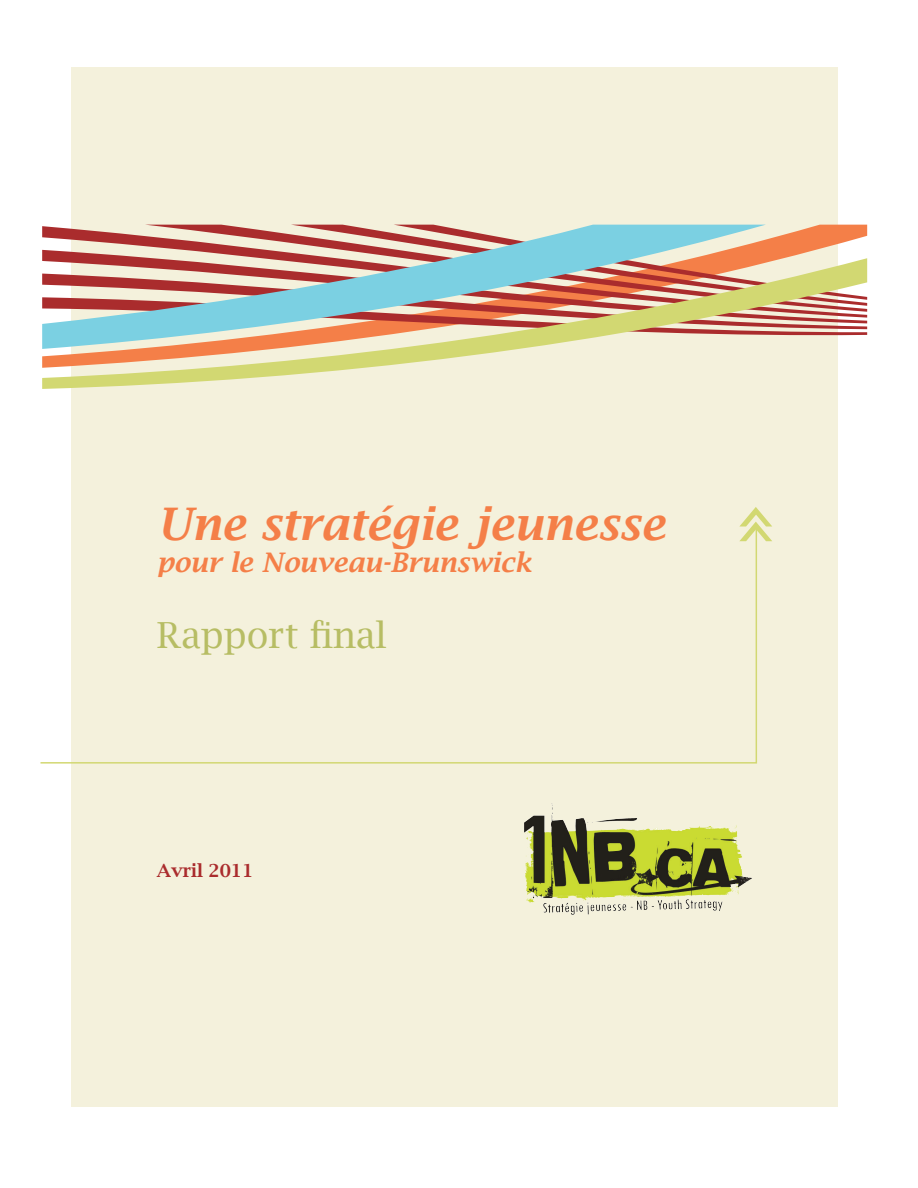
<style>
.page{position:relative;width:918px;height:1188px;background:#fff}
.page>*{position:absolute;margin:0;border:0;box-sizing:border-box;transform-origin:0 0}
.t1{font:italic 600 45px "Lucida Bright";color:#f47f48}
.t2{font:36px "Lucida Bright";color:#b7bd64}
.t3{font:italic 600 27px "Lucida Bright";color:#f47f48}
.t4{font:600 18px "Lucida Bright";color:#aa2c2d}
</style>
<div class="page">
<div style="left:71px;top:68px;width:767px;height:1039px;background:#f4f1dc"></div>
<svg style="left:40px;top:541px;width:717px;height:223px"></svg>
<svg style="left:766px;top:225px;width:101px;height:33px"></svg>
<svg style="left:42px;top:258px;width:825px;height:131px"></svg>
<svg style="left:42px;top:225px;width:724px;height:124px"></svg>
<svg style="left:739px;top:507px;width:33px;height:34px"></svg>
<img style="left:524px;top:803px;width:228px;height:112px">
<p class="t1" style="left:157px;top:496px;width:510px">Une stratégie jeunesse</p>
<p class="t3" style="left:157px;top:546px;width:376px">pour le Nouveau-Brunswick</p>
<p class="t2" style="left:157px;top:613px;width:232px">Rapport final</p>
<p class="t4" style="left:157px;top:859px;width:98px">Avril 2011</p>
</div>
